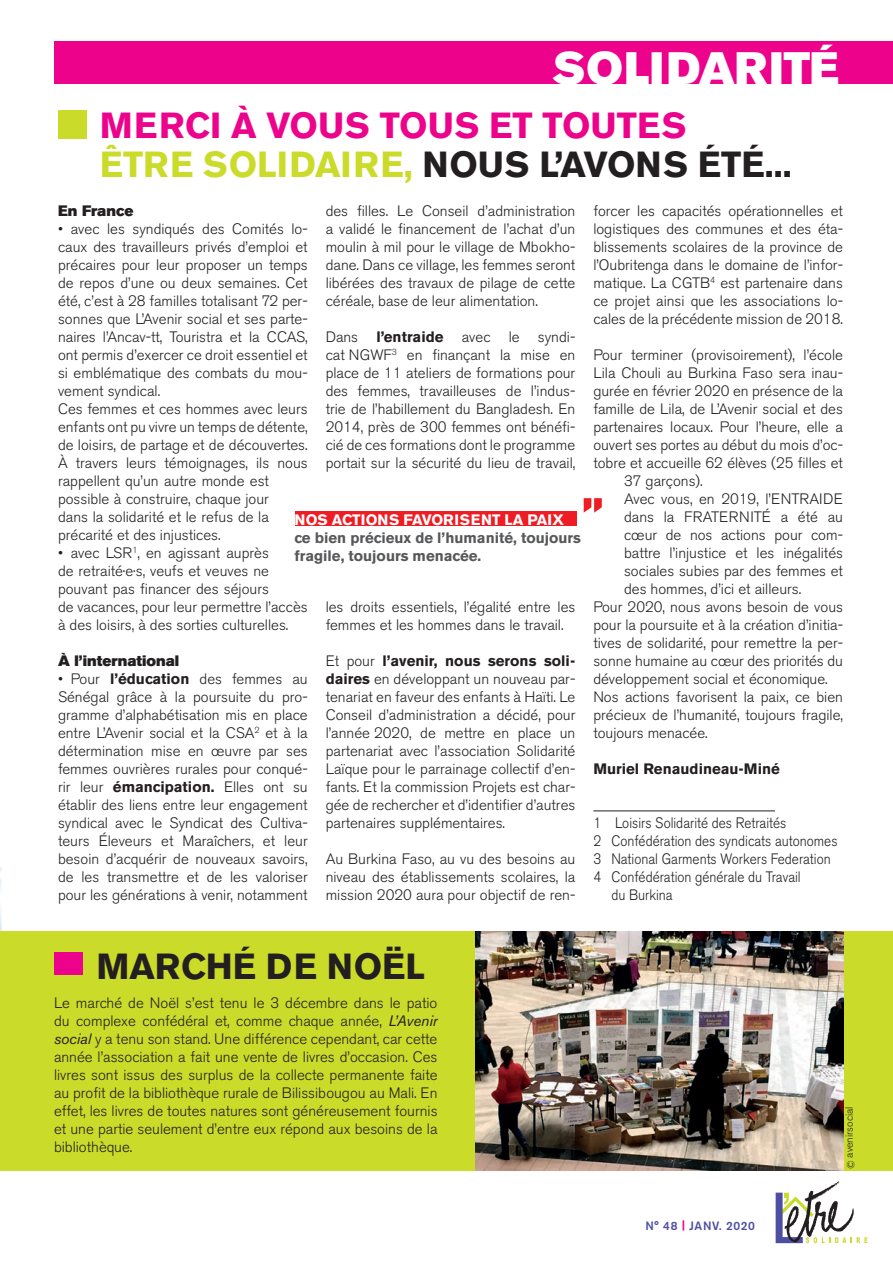
<style>
.page{position:relative;width:893px;height:1263px;background:#fff}
.page>*{position:absolute;margin:0;border:0;box-sizing:border-box;transform-origin:0 0}
.Thema_-_Rubricage{font:45px "Akzidenz Grotesk BE Super";letter-spacing:.02em;color:#fff}
.Ours_-_Etre_Bleu{font:700 36px "Akzidenz Grotesk BE";color:#231f20}
.Ours_-_Etre_Bleu-2{font:700 36px "Akzidenz Grotesk BE";color:#ed028c}
.Ours_-_Etre_Bleu-3{font:300 15px/18px "Akzidenz Grotesk BE";color:#231f20;text-align:justify}
.Ours_-_Etre_Bleu-4{font:300 15px/18px "Akzidenz Grotesk BE";color:#231f20;scale:.9 1}
.Ours_-_Etre_Bleu-5{font:700 15px/18px "Akzidenz Grotesk BE";color:#57585a}
.Ours_-_Etre_Bleu-6{font:700 15px "Akzidenz Grotesk BE";color:#fff}
.Ours_-_Etre_Bleu-7{font:15px "Akzidenz Grotesk BE Super";color:#231f20}
.Ours_-_Etre_Bleu-8{font:700 15px "Akzidenz Grotesk BE";color:#231f20}
.Bas_de_page{font:500 12px "Akzidenz Grotesk BE";letter-spacing:.05em;color:#504fa1}
.Ours_-_Etre_Bleu-9{font:300 10.5px "Akzidenz Grotesk BE";color:#231f20}
.s1{color:#cadb2a}
.s2{font-weight:700}
.s3{font-weight:400;font-style:italic}
.s4{font-weight:700;font-size:10.2px;color:#ed028c}
</style>
<div class="page">
<div style="left:54px;top:41px;width:839px;height:43px;background:#ed028c"></div>
<div style="left:58px;top:111px;width:29px;height:28px;background:#cadb2a"></div>
<hr style="left:593px;top:811px;width:182px;height:1px;background:#231f20">
<svg style="left:776px;top:1181px;width:91px;height:62px"></svg>
<svg style="left:0;top:867px;width:2px;height:109px"></svg>
<div style="left:1px;top:931px;width:892px;height:239px;background:#cadb2a"></div>
<div style="left:296px;top:511px;width:281px;height:15px;background:#ee1d23"></div>
<svg style="left:584px;top:498px;width:18px;height:15px"></svg>
<div style="left:54px;top:952px;width:29px;height:23px;background:#ed028c"></div>
<img style="left:476px;top:931px;width:367px;height:239px">
<p class="Thema_-_Rubricage" style="left:552px;top:42px;width:288px">SOLIDARITÉ</p>
<p class="Ours_-_Etre_Bleu-2" style="left:100px;top:104px;width:588px">MERCI À VOUS TOUS ET TOUTES</p>
<p class="Ours_-_Etre_Bleu" style="left:100px;top:143px;width:693px"><span class="s1">ÊTRE SOLIDAIRE,</span> NOUS L’AVONS ÉTÉ...</p>
<p class="Ours_-_Etre_Bleu-7" style="left:58px;top:202px;width:77px">En France</p>
<p class="Ours_-_Etre_Bleu-3" style="left:58px;top:220px;width:251px">• avec les syndiqués des Comités lo&shy;caux des travailleurs privés d’emploi et précaires pour leur proposer un temps de repos d’une ou deux semaines. Cet été, c’est à 28 familles totalisant 72 per&shy;sonnes que L’Avenir social et ses parte&shy;naires l’Ancav-tt, Touristra et la CCAS, ont permis d’exercer ce droit essentiel et si emblématique des combats du mou&shy;vement syndical.</p>
<p class="Ours_-_Etre_Bleu-3" style="left:58px;top:400px;width:251px;text-align:left">Ces femmes et ces hommes avec leurs enfants ont pu vivre un temps de détente, de loisirs, de partage et de découvertes.<br>À travers leurs témoignages, ils nous rappellent qu’un autre monde est possible à construire, chaque jour<br>dans la solidarité et le refus de la précarité et des injustices.</p>
<p class="Ours_-_Etre_Bleu-3" style="left:58px;top:544px;width:251px;text-align:left">• avec LSR<sup>1</sup>, en agissant auprès<br>de retraité·e·s, veufs et veuves ne pouvant pas financer des séjours<br>de vacances, pour leur permettre l’accès à des loisirs, à des sorties culturelles.</p>
<p class="Ours_-_Etre_Bleu-7" style="left:58px;top:652px;width:123px">À l’international</p>
<p class="Ours_-_Etre_Bleu-3" style="left:58px;top:670px;width:251px">• Pour <span class="s2">l’éducation</span> des femmes au Sénégal grâce à la poursuite du pro&shy;gramme d’alphabétisation mis en place entre L’Avenir social et la CSA<sup>2</sup> et à la détermination mise en œuvre par ses femmes ouvrières rurales pour conqué&shy;rir leur <span class="s2">émancipation.</span> Elles ont su établir des liens entre leur engagement syndical avec le Syndicat des Cultiva&shy;teurs Éleveurs et Maraîchers, et leur besoin d’acquérir de nouveaux savoirs, de les transmettre et de les valoriser pour les générations à venir, notamment</p>
<p class="Ours_-_Etre_Bleu-3" style="left:326px;top:202px;width:251px">des filles. Le Conseil d’administration a validé le financement de l’achat d’un moulin à mil pour le village de Mbokho&shy;dane. Dans ce village, les femmes seront libérées des travaux de pilage de cette céréale, base de leur alimentation.</p>
<p class="Ours_-_Etre_Bleu-3" style="left:326px;top:328px;width:251px">Dans <span class="s2">l’entraide</span> avec le syndi&shy;cat NGWF<sup>3</sup> en finançant la mise en place de 11 ateliers de formations pour des femmes, travailleuses de l’indus&shy;trie de l’habillement du Bangladesh. En 2014, près de 300 femmes ont bénéfi&shy;cié de ces formations dont le programme portait sur la sécurité du lieu de travail,</p>
<p class="Ours_-_Etre_Bleu-3" style="left:593px;top:202px;width:251px">forcer les capacités opérationnelles et logistiques des communes et des éta&shy;blissements scolaires de la province de l’Oubritenga dans le domaine de l’infor&shy;matique. La CGTB<sup>4</sup> est partenaire dans ce projet ainsi que les associations lo&shy;cales de la précédente mission de 2018.</p>
<p class="Ours_-_Etre_Bleu-3" style="left:593px;top:346px;width:251px">Pour terminer (provisoirement), l’école</p>
<p class="Ours_-_Etre_Bleu-3" style="left:593px;top:364px;width:251px">Lila Chouli au Burkina Faso sera inau-</p>
<p class="Ours_-_Etre_Bleu-3" style="left:593px;top:382px;width:251px">gurée en février 2020 en présence de la</p>
<p class="Ours_-_Etre_Bleu-3" style="left:593px;top:400px;width:251px">famille de Lila, de L’Avenir social et des</p>
<p class="Ours_-_Etre_Bleu-3" style="left:593px;top:418px;width:251px">partenaires locaux. Pour l’heure, elle a</p>
<p class="Ours_-_Etre_Bleu-3" style="left:593px;top:436px;width:251px">ouvert ses portes au début du mois d’oc-</p>
<p class="Ours_-_Etre_Bleu-3" style="left:593px;top:454px;width:251px">tobre et accueille 62 élèves (25 filles et</p>
<p class="Ours_-_Etre_Bleu-3" style="left:624px;top:472px;width:80px">37 garçons).</p>
<p class="Ours_-_Etre_Bleu-3" style="left:624px;top:490px;width:220px">Avec vous, en 2019, l’ENTRAIDE dans la FRATERNITÉ a été au cœur de nos actions pour com&shy;battre l’injustice et les inégalités sociales subies par des femmes et des hommes, d’ici et ailleurs.</p>
<p class="Ours_-_Etre_Bleu-3" style="left:593px;top:598px;width:251px">Pour 2020, nous avons besoin de vous pour la poursuite et à la création d’initia&shy;tives de solidarité, pour remettre la per&shy;sonne humaine au cœur des priorités du développement social et économique.</p>
<p class="Ours_-_Etre_Bleu-3" style="left:593px;top:688px;width:251px">Nos actions favorisent la paix, ce bien précieux de l’humanité, toujours fragile, toujours menacée.</p>
<p class="Ours_-_Etre_Bleu-8" style="left:593px;top:760px;width:188px">Muriel Renaudineau-Miné</p>
<p class="Ours_-_Etre_Bleu-6" style="left:294px;top:511px;width:271px">NOS ACTIONS FAVORISENT LA PAIX</p>
<p class="Ours_-_Etre_Bleu-5" style="left:294px;top:529px;width:288px">ce bien précieux de l’humanité, toujours fragile, toujours menacée.</p>
<p class="Ours_-_Etre_Bleu-3" style="left:326px;top:598px;width:251px">les droits essentiels, l’égalité entre les femmes et les hommes dans le travail.</p>
<p class="Ours_-_Etre_Bleu-3" style="left:326px;top:652px;width:251px">Et pour <span class="s2">l’avenir, nous serons soli&shy;daires</span> en développant un nouveau par&shy;tenariat en faveur des enfants à Haïti. Le Conseil d’administration a décidé, pour l’année 2020, de mettre en place un partenariat avec l’association Solidarité Laïque pour le parrainage collectif d’en&shy;fants. Et la commission Projets est char&shy;gée de rechercher et d’identifier d’autres partenaires supplémentaires.</p>
<p class="Ours_-_Etre_Bleu-3" style="left:326px;top:850px;width:251px">Au Burkina Faso, au vu des besoins au niveau des établissements scolaires, la mission 2020 aura pour objectif de ren-</p>
<p class="Ours_-_Etre_Bleu-4" style="left:593px;top:814px;width:216px">1 Loisirs Solidarité des Retraités</p>
<p class="Ours_-_Etre_Bleu-4" style="left:593px;top:832px;width:273px">2 Confédération des syndicats autonomes</p>
<p class="Ours_-_Etre_Bleu-4" style="left:593px;top:850px;width:265px">3 National Garments Workers Federation</p>
<p class="Ours_-_Etre_Bleu-4" style="left:611px;top:868px;width:212px;text-indent:-18px">4 Confédération générale du Travail du Burkina</p>
<p class="Ours_-_Etre_Bleu" style="left:96px;top:946px;width:330px">MARCHÉ DE NOËL</p>
<p class="Ours_-_Etre_Bleu-3" style="left:54px;top:994px;width:385px">Le marché de Noël s’est tenu le 3 décembre dans le patio du complexe confédéral et, comme chaque année, <span class="s3">L’Avenir social</span> y a tenu son stand. Une différence cependant, car cette année l’association a fait une vente de livres d’occasion. Ces livres sont issus des surplus de la collecte permanente faite au profit de la bibliothèque rurale de Bilissibougou au Mali. En effet, les livres de toutes natures sont généreusement fournis et une partie seulement d’entre eux répond aux besoins de la bibliothèque.</p>
<p class="Bas_de_page" style="left:645px;top:1218px;width:111px">N° 48 <span class="s4">|</span> JANV. 2020</p>
<p class="Ours_-_Etre_Bleu-9" style="left:843px;top:1169px;width:64px;rotate:-90deg">© avenirsocial</p>
</div>
